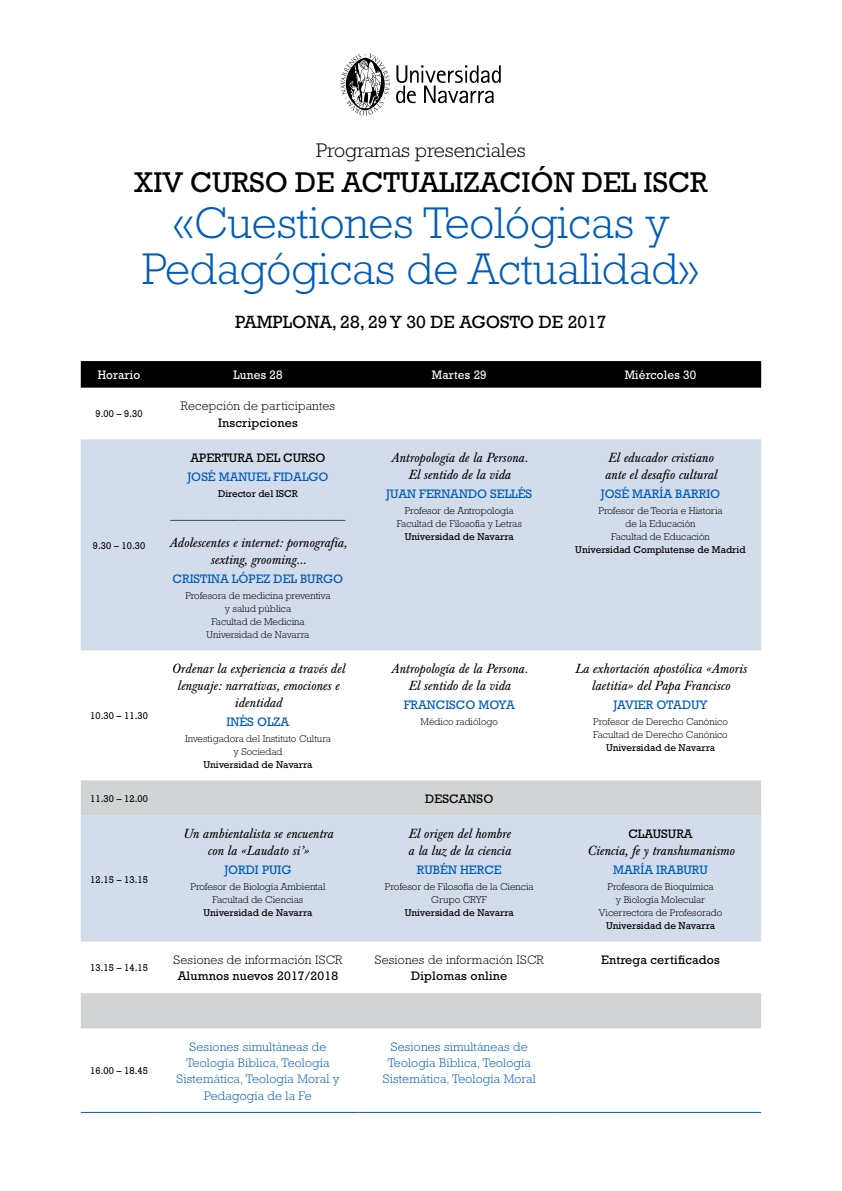
<style>
.page{position:relative;width:842px;height:1191px;background:#fff}
.page>*{position:absolute;margin:0;border:0;box-sizing:border-box;transform-origin:0 0}
.t1{font:300 45px/46px "Rockwell";color:#005db9;text-align:center}
.t2{font:29px "Rockwell";color:#000}
.t3{font:300 20px "Rockwell";color:#000}
.t4{font:18px "Rockwell";color:#000}
.t5{font:italic 13px/16.9px "Baskerville BE";color:#000;text-align:center}
.t6{font:300 12.5px/16.2px "Rockwell";letter-spacing:.015em;color:#005db9;text-align:center}
.t7{font:12.5px "Rockwell";color:#005db9}
.t8{font:300 12.5px "Rockwell";letter-spacing:.015em;color:#000}
.t9{font:12.5px "Rockwell";letter-spacing:.015em;color:#000}
.t10{font:12.5px "Rockwell";letter-spacing:.015em;color:#fff;scale:.95 1}
.t11{font:300 10px/13px "Rockwell";color:#000;text-align:center}
.t12{font:10px "Rockwell";color:#000}
.t13{font:10px "Rockwell";color:#000;scale:.95 1}
</style>
<div class="page">
<svg style="left:396px;top:65px;width:105px;height:38px"></svg>
<svg style="left:340px;top:53px;width:50px;height:63px"></svg>
<svg style="left:81px;top:361px;width:680px;height:27px;background:#030303"></svg>
<div style="left:81px;top:439px;width:680px;height:212px;background:#d3dceb"></div>
<svg style="left:81px;top:780px;width:680px;height:248px;fill:#d3dceb"></svg>
<hr style="left:81px;top:1112px;width:76px;height:1px;background:#005db9">
<hr style="left:157px;top:1112px;width:202px;height:1px;background:#005db9">
<hr style="left:359px;top:1112px;width:201px;height:1px;background:#005db9">
<hr style="left:560px;top:1112px;width:201px;height:1px;background:#005db9">
<h3 class="t3" style="left:316px;top:139px;width:211px">Programas presenciales</h3>
<h2 class="t2" style="left:134px;top:165px;width:467px">XIV CURSO DE ACTUALIZACIÓN del</h2>
<h2 class="t2" style="left:644px;top:165px;width:66px">ISCR</h2>
<h1 class="t1" style="left:142px;top:200px;width:559px">«Cuestiones Teológicas y<br>Pedagógicas de Actualidad»</h1>
<h3 class="t4" style="left:235px;top:311px;width:373px">PAMPLONA, 28, 29 Y 30 DE AGOSTO DE 2017</h3>
<p class="t10" style="left:98px;top:368px;width:46px">Horario</p>
<p class="t10" style="left:233px;top:368px;width:53px">Lunes 28</p>
<p class="t10" style="left:432px;top:368px;width:59px">Martes 29</p>
<p class="t10" style="left:625px;top:368px;width:77px">Miércoles 30</p>
<p class="t13" style="left:95px;top:408px;width:51px">9.00 – 9.30</p>
<p class="t8" style="left:181px;top:399px;width:156px">Recepción de participantes</p>
<p class="t9" style="left:218px;top:415px;width:81px">Inscripciones</p>
<p class="t13" style="left:93px;top:539px;width:57px">9.30 – 10.30</p>
<p class="t13" style="left:90px;top:710px;width:62px">10.30 – 11.30</p>
<p class="t9" style="left:190px;top:450px;width:18px">Apertura</p>
<p class="t9" style="left:257px;top:450px;width:9px">del</p>
<p class="t9" style="left:283px;top:450px;width:19px">Curso</p>
<p class="t7" style="left:187px;top:469px;width:52px">José Manuel</p>
<p class="t7" style="left:273px;top:469px;width:16px">Fidalgo</p>
<p class="t12" style="left:218px;top:487px;width:81px">Director del ISCR</p>
<p class="t8" style="left:170px;top:507px;width:177px">____________________________</p>
<h3 class="t5" style="left:169px;top:534px;width:179px">Adolescentes e internet: pornografía, sexting, grooming...</h3>
<p class="t7" style="left:173px;top:571px;width:172px">CRISTINA LÓPEZ DEL BURGO</p>
<p class="t11" style="left:185px;top:589px;width:147px">Profesora de medicina preventiva y salud pública<br>Facultad de Medicina<br>Universidad de Navarra</p>
<h3 class="t5" style="left:171px;top:660px;width:175px">Ordenar la experiencia a través del lenguaje: narrativas, emociones e identidad</h3>
<p class="t7" style="left:227px;top:714px;width:64px">INÉS OLZA</p>
<p class="t11" style="left:185px;top:731px;width:147px">Investigadora del Instituto Cultura y Sociedad</p>
<p class="t12" style="left:203px;top:758px;width:111px">Universidad de Navarra</p>
<h3 class="t5" style="left:391px;top:449px;width:138px">Antropología de la Persona.<br>El sentido de la vida</h3>
<p class="t7" style="left:386px;top:486px;width:147px">JUAN FERNANDO SELLÉS</p>
<p class="t11" style="left:397px;top:503px;width:127px">Profesor de Antropología<br>Facultad de Filosofía y Letras</p>
<p class="t12" style="left:405px;top:530px;width:111px">Universidad de Navarra</p>
<h3 class="t5" style="left:391px;top:660px;width:138px">Antropología de la Persona.<br>El sentido de la vida</h3>
<p class="t7" style="left:404px;top:697px;width:113px">FRANCISCO MOYA</p>
<p class="t11" style="left:420px;top:715px;width:79px">Médico radiólogo</p>
<p class="t13" style="left:90px;top:792px;width:62px">11.30 – 12.00</p>
<p class="t9" style="left:425px;top:791px;width:70px">DESCANSO</p>
<p class="t13" style="left:90px;top:873px;width:62px">12.15 – 13.15</p>
<p class="t13" style="left:90px;top:962px;width:62px">13.15 – 14.15</p>
<p class="t13" style="left:90px;top:1065px;width:62px">16.00 – 18.45</p>
<h3 class="t5" style="left:183px;top:825px;width:152px">Un ambientalista se encuentra con la «Laudato si’»</h3>
<p class="t7" style="left:224px;top:862px;width:69px">JORDI PUIG</p>
<p class="t11" style="left:191px;top:880px;width:136px">Profesor de Biología Ambiental<br>Facultad de Ciencias</p>
<p class="t12" style="left:203px;top:906px;width:111px">Universidad de Navarra</p>
<p class="t8" style="left:173px;top:952px;width:170px">Sesiones de información ISCR</p>
<p class="t9" style="left:178px;top:969px;width:162px">Alumnos nuevos 2017/2018</p>
<h3 class="t5" style="left:408px;top:825px;width:104px;text-align:left">El origen del hombre a la luz de la ciencia</h3>
<p class="t7" style="left:417px;top:862px;width:86px">RUBÉN HERCE</p>
<p class="t11" style="left:385px;top:880px;width:150px">Profesor de Filosofía de la Ciencia<br>Grupo CRYF</p>
<p class="t12" style="left:405px;top:906px;width:111px">Universidad de Navarra</p>
<p class="t8" style="left:375px;top:952px;width:170px">Sesiones de información ISCR</p>
<p class="t9" style="left:411px;top:969px;width:98px">Diplomas online</p>
<p class="t6" style="left:176px;top:1038px;width:165px">Sesiones simultáneas de<br>Teología Bíblica, Teología<br>Sistemática, Teología Moral y<br>Pedagogía de la Fe</p>
<p class="t6" style="left:383px;top:1038px;width:154px">Sesiones simultáneas de<br>Teología Bíblica, Teología<br>Sistemática, Teología Moral</p>
<h3 class="t5" style="left:604px;top:449px;width:114px;text-align:left">El educador cristiano ante el desafío cultural</h3>
<p class="t7" style="left:601px;top:486px;width:121px">JOSÉ MARÍA BARRIO</p>
<p class="t11" style="left:598px;top:503px;width:126px">Profesor de Teoría e Historia de la Educación<br>Facultad de Educación</p>
<p class="t12" style="left:575px;top:543px;width:172px">Universidad Complutense de Madrid</p>
<h3 class="t5" style="left:575px;top:660px;width:173px">La exhortación apostólica «Amoris laetitia» del Papa Francisco</h3>
<p class="t7" style="left:613px;top:697px;width:96px">JAVIER OTADUY</p>
<p class="t11" style="left:593px;top:715px;width:136px;text-align:left">Profesor de Derecho Canónico<br>Facultad de Derecho Canónico</p>
<p class="t12" style="left:606px;top:741px;width:111px">Universidad de Navarra</p>
<p class="t9" style="left:628px;top:826px;width:19px">Clausura</p>
<h3 class="t5" style="left:587px;top:842px;width:149px">Ciencia, fe y transhumanismo</h3>
<p class="t7" style="left:613px;top:862px;width:96px">MARÍA IRABURU</p>
<p class="t11" style="left:599px;top:880px;width:125px">Profesora de Bioquímica<br>y Biología Molecular<br>Vicerrectora de Profesorado</p>
<p class="t12" style="left:606px;top:919px;width:111px">Universidad de Navarra</p>
<p class="t9" style="left:601px;top:952px;width:120px">Entrega certificados</p>
</div>
